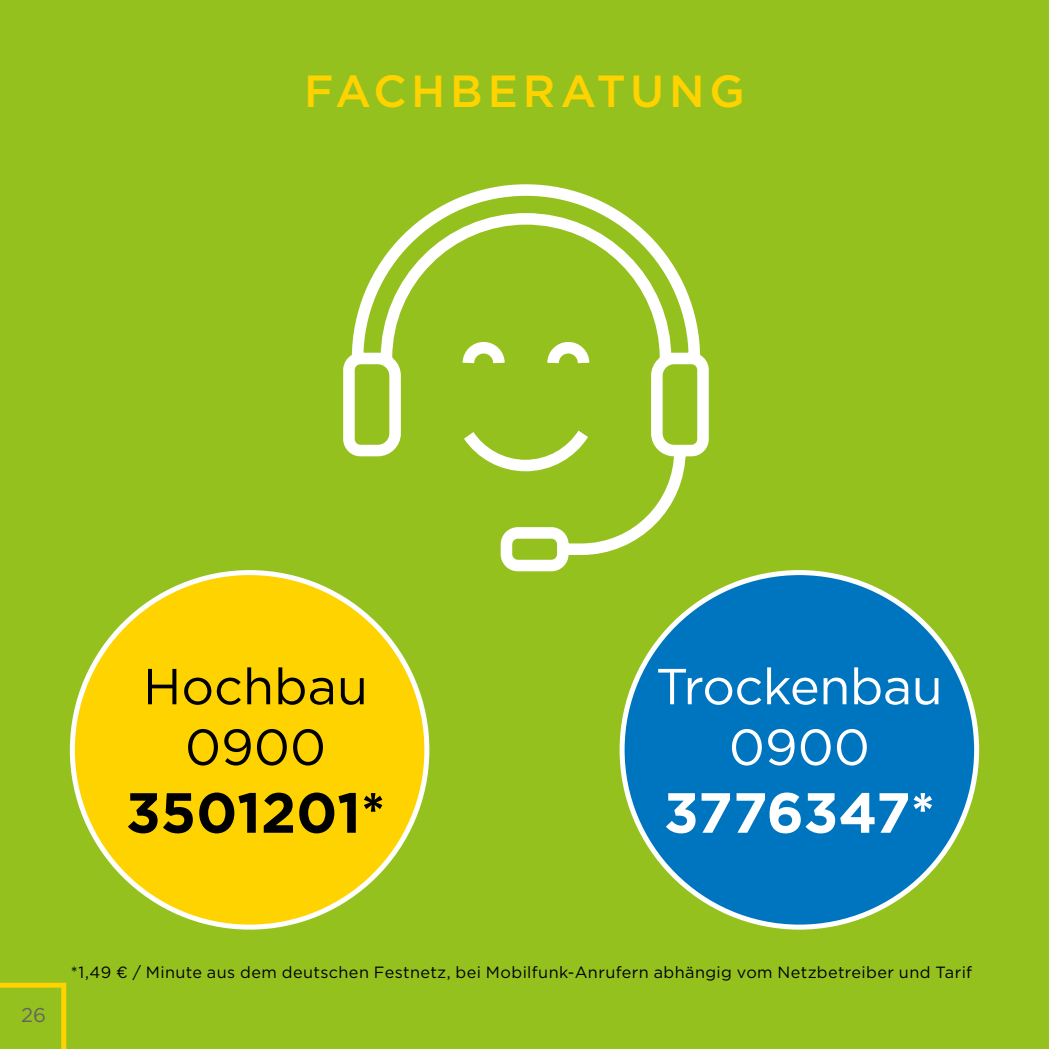
<style>
.page{position:relative;width:1049px;height:1049px;background:#95c11f}
.page>*{position:absolute;margin:0;border:0;box-sizing:border-box;transform-origin:0 0}
.t1{font:700 56.5px "Gotham";color:#000}
.t2{font:700 56.5px "Gotham";letter-spacing:-.02em;color:#fff}
.t3{font:50.5px "Gotham";letter-spacing:-.01em;color:#fff}
.t4{font:50.5px "Gotham";color:#000}
.t5{font:500 45px "Gotham";letter-spacing:.105em;color:#ffd300}
.t6{font:20px "Gotham";color:#646363}
.t7{font:16.25px "Gotham";letter-spacing:.025em;color:#000}
</style>
<div class="page">
<svg style="left:343px;top:190px;width:366px;height:382px"></svg>
<div style="left:69px;top:570px;width:361px;height:360px;background:#ffd300;border:5px solid #fff;border-radius:50%"></div>
<div style="left:619px;top:570px;width:360px;height:360px;background:#0075bf;border:5px solid #fff;border-radius:50%"></div>
<svg style="left:0;top:983px;width:66px;height:66px"></svg>
<p class="t5" style="left:304px;top:62px;width:442px">FACHBERATUNG</p>
<p class="t4" style="left:143px;top:654px;width:227px">Hochbau</p>
<p class="t4" style="left:185px;top:715px;width:143px">0900</p>
<p class="t1" style="left:126px;top:775px;width:261px">3501201*</p>
<p class="t3" style="left:656px;top:654px;width:288px">Trockenbau</p>
<p class="t3" style="left:729px;top:715px;width:143px">0900</p>
<p class="t2" style="left:664px;top:775px;width:273px">3776347*</p>
<p class="t6" style="left:21px;top:1002px;width:26px">26</p>
<p class="t7" style="left:71px;top:962px;width:903px">*1,49 € / Minute aus dem deutschen Festnetz, bei Mobilfunk-Anrufern abhängig vom Netzbetreiber und Tarif</p>
</div>
